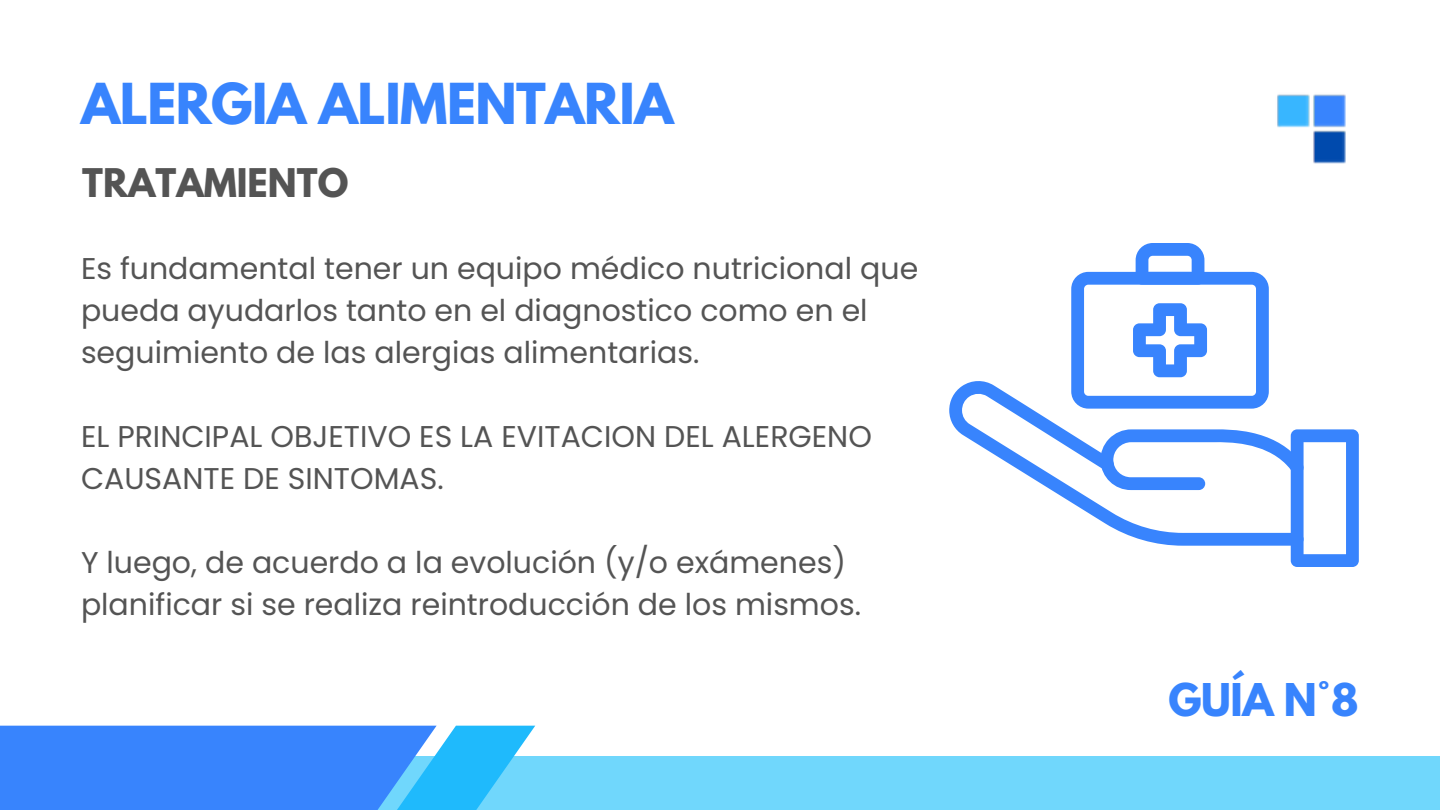
<style>
.page{position:relative;width:1440px;height:810px;background:#fff}
.page>*{position:absolute;margin:0;border:0;box-sizing:border-box;transform-origin:0 0}
.t1{font:700 50px "League Spartan";letter-spacing:-.01em;color:#3884fd}
.t2{font:700 40px "League Spartan";color:#3884fd}
.t3{font:700 35px "League Spartan";color:#545454}
.t4{font:30px/42px "Poppins";color:#545454}
</style>
<div class="page">
<div style="left:288px;top:757px;width:1152px;height:53px;background:#70d7fc"></div>
<svg style="left:0;top:726px;width:535px;height:84px;background:#3c94fc"></svg>
<img style="left:1277px;top:94px;width:69px;height:70px">
<svg style="left:949px;top:381px;width:151px;height:139px"></svg>
<svg style="left:1100px;top:429px;width:259px;height:138px"></svg>
<svg style="left:1071px;top:243px;width:198px;height:166px"></svg>
<p class="t1" style="left:81px;top:79px;width:594px">ALERGIA ALIMENTARIA</p>
<p class="t3" style="left:82px;top:166px;width:268px">TRATAMIENTO</p>
<p class="t4" style="left:81px;top:247px;width:839px">Es fundamental tener un equipo médico nutricional que pueda ayudarlos tanto en el diagnostico como en el seguimiento de las alergias alimentarias.</p>
<p class="t4" style="left:81px;top:415px;width:792px">EL PRINCIPAL OBJETIVO ES LA EVITACION DEL ALERGENO<br>CAUSANTE DE SINTOMAS.</p>
<p class="t4" style="left:81px;top:541px;width:782px">Y luego, de acuerdo a la evolución (y/o exámenes) planificar si se realiza reintroducción de los mismos.</p>
<p class="t2" style="left:1168px;top:680px;width:192px">GUÍA N°8</p>
</div>
